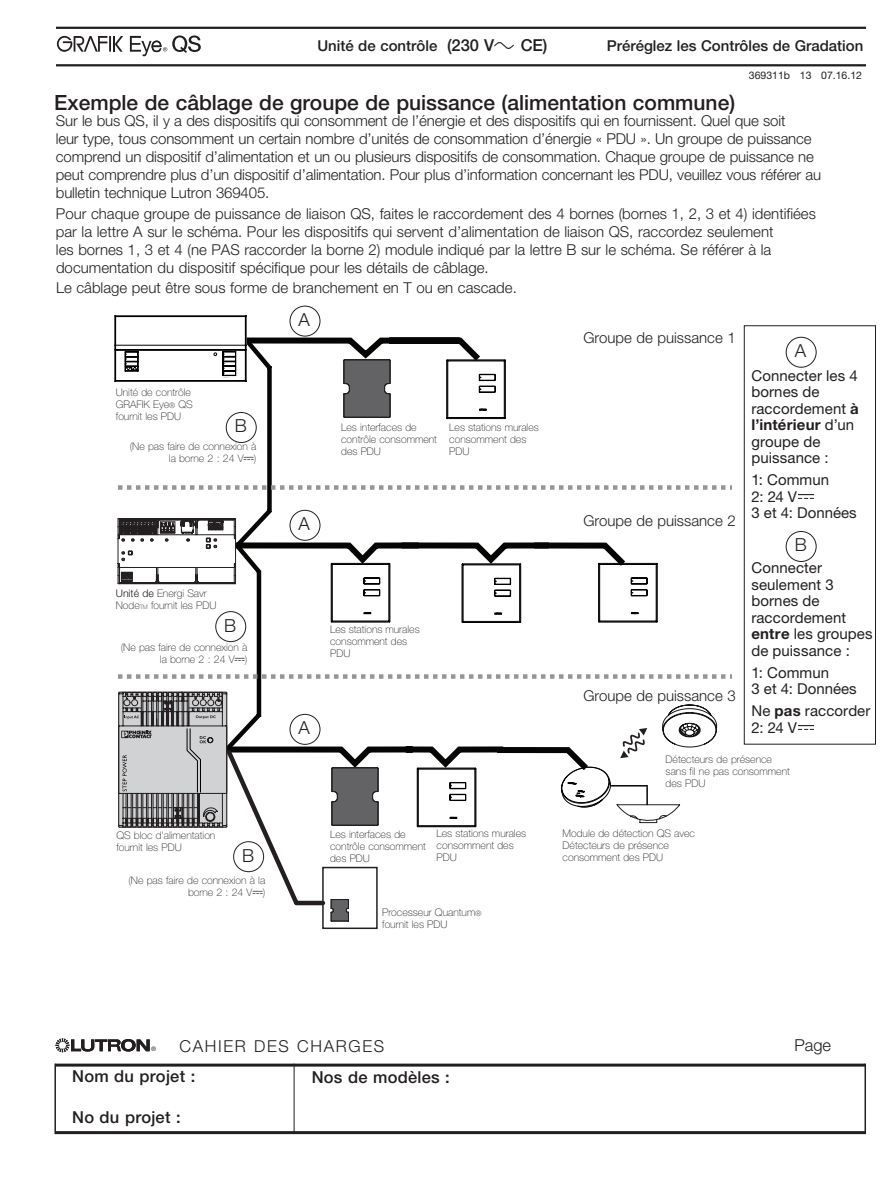
<style>
.page{position:relative;width:893px;height:1188px;background:#fff}
.page>*{position:absolute;margin:0;border:0;box-sizing:border-box;transform-origin:0 0}
.t1{font:500 21px "Helvetica Neue LT Std";color:#231f20}
.t2{font:300 18px "Helvetica Neue LT Std";color:#231f20}
.t3{font:500 16.5px "Helvetica Neue LT Std";letter-spacing:.015em;color:#231f20}
.t4{font:300 16.5px "Helvetica Neue LT Std";letter-spacing:.1em;color:#231f20}
.t5{font:300 15px/18px "Helvetica Neue LT Std";color:#231f20}
.t6{font:15px/16.5px "Helvetica Neue LT Std";letter-spacing:.005em;color:#231f20}
.t7{font:500 15px "Helvetica Neue LT Std";color:#231f20}
.t8{font:100 10.5px/12px "Helvetica Neue LT Std";color:#231f20}
.t9{font:10.5px "Helvetica Neue LT Std";color:#231f20}
.t10{font:6.15px "Helvetica Neue LT Std";color:#231f20}
.t11{font:700 1.5px "Helvetica Neue LT Std";color:#bcbdc0}
.s1{font-size:16.5px}
.s2{font-size:7.5px}
.s3{font-family:"acdc";font-weight:400}
.s4{font-weight:300}
.s5{font-size:6px}
.s6{font-weight:700}
</style>
<div class="page">
<hr style="left:56px;top:27px;width:810px;height:2px;background:#231f20">
<hr style="left:56px;top:64px;width:810px;height:2px;background:#231f20">
<hr style="left:55px;top:1064px;width:810px;height:3px;background:#231f20">
<hr style="left:55px;top:1131px;width:810px;height:3px;background:#231f20">
<hr style="left:294px;top:1064px;width:1px;height:69px;background:#231f20">
<hr style="left:864px;top:1064px;width:2px;height:70px;background:#231f20">
<hr style="left:54px;top:1064px;width:2px;height:70px;background:#231f20">
<svg style="left:56px;top:1038px;width:94px;height:14px"></svg>
<svg style="left:57px;top:36px;width:66px;height:16px"></svg>
<svg style="left:130px;top:35px;width:71px;height:21px"></svg>
<img style="left:494px;top:42px;width:19px;height:6px">
<div style="left:322px;top:867px;width:56px;height:62px;border:2px solid #231f20"></div>
<svg style="left:115px;top:316px;width:616px;height:605px"></svg>
<div style="left:290px;top:306px;width:30px;height:30px;border:1px solid #231f20;border-radius:50%"></div>
<div style="left:290px;top:510px;width:30px;height:30px;border:1px solid #231f20;border-radius:50%"></div>
<div style="left:290px;top:714px;width:30px;height:31px;border:1px solid #231f20;border-radius:50%"></div>
<div style="left:216px;top:611px;width:30px;height:31px;border:1px solid #231f20;border-radius:50%"></div>
<div style="left:226px;top:412px;width:30px;height:31px;border:1px solid #231f20;border-radius:50%"></div>
<div style="left:233px;top:842px;width:31px;height:30px;border:1px solid #231f20;border-radius:50%"></div>
<svg style="left:798px;top:494px;width:16px;height:1px"></svg>
<img style="left:798px;top:495px;width:16px;height:4px">
<svg style="left:798px;top:725px;width:16px;height:1px"></svg>
<img style="left:798px;top:726px;width:16px;height:4px">
<div style="left:744px;top:325px;width:132px;height:420px;border:1px solid #231f20"></div>
<div style="left:786px;top:531px;width:30px;height:31px;border:1px solid #231f20;border-radius:50%"></div>
<div style="left:786px;top:337px;width:30px;height:30px;border:1px solid #231f20;border-radius:50%"></div>
<p class="t7" style="left:317px;top:37px;width:178px">Unité de contrôle <span class="s1">(230 V</span></p>
<p class="t3" style="left:521px;top:36px;width:28px">CE)</p>
<h1 class="t1" style="left:54px;top:90px;width:682px">Exemple de câblage de groupe de puissance (alimentation commune)</h1>
<p class="t7" style="left:607px;top:37px;width:258px">Préréglez les Contrôles de Gradation</p>
<p class="t9" style="left:749px;top:69px;width:115px">369311b 13 07.16.12</p>
<p class="t5" style="left:56px;top:111px;width:767px">Sur le bus QS, il y a des dispositifs qui consomment de l’énergie et des dispositifs qui en fournissent. Quel que soit<br>leur type, tous consomment un certain nombre d’unités de consommation d’énergie « PDU ». Un groupe de puissance comprend un dispositif d’alimentation et un ou plusieurs dispositifs de consommation. Chaque groupe de puissance ne peut comprendre plus d’un dispositif d’alimentation. Pour plus d’information concernant les PDU, veuillez vous référer au bulletin technique Lutron 369405.</p>
<p class="t5" style="left:56px;top:204px;width:762px">Pour chaque groupe de puissance de liaison QS, faites le raccordement des 4 bornes (bornes 1, 2, 3 et 4) identifiées par la lettre A sur le schéma. Pour les dispositifs qui servent d’alimentation de liaison QS, raccordez seulement<br>les bornes 1, 3 et 4 (ne PAS raccorder la borne 2) module indiqué par la lettre B sur le schéma. Se référer à la documentation du dispositif spécifique pour les détails de câblage.</p>
<p class="t5" style="left:56px;top:279px;width:462px">Le câblage peut être sous forme de branchement en T ou en cascade.</p>
<p class="t5" style="left:583px;top:328px;width:154px">Groupe de puissance 1</p>
<p class="t2" style="left:299px;top:309px;width:13px">A</p>
<p class="t2" style="left:795px;top:340px;width:13px">A</p>
<p class="t11" style="left:223px;top:377px;width:8px">LUTRON</p>
<p class="t8" style="left:116px;top:386px;width:79px">Unité de contrôle<br>GRAFIK Eye<span class="s2">®</span> QS fournit les PDU</p>
<p class="t2" style="left:235px;top:415px;width:14px">B</p>
<p class="t8" style="left:130px;top:440px;width:128px;text-align:right">(Ne pas faire de connexion à la borne 2 : 24 V<span class="s3">-</span>)</p>
<p class="t8" style="left:116px;top:587px;width:102px"><span class="s4">Unité de</span> Energi Savr<br>Node<span class="s5">TM</span> fournit les PDU</p>
<p class="t2" style="left:224px;top:614px;width:14px">B</p>
<p class="t8" style="left:121px;top:641px;width:128px;text-align:right">(Ne pas faire de connexion à la borne 2 : 24 V<span class="s3">-</span>)</p>
<p class="t2" style="left:299px;top:513px;width:13px">A</p>
<p class="t8" style="left:341px;top:421px;width:97px">Les interfaces de contrôle consomment des PDU</p>
<p class="t8" style="left:449px;top:421px;width:91px">Les stations murales consomment des<br>PDU</p>
<p class="t8" style="left:330px;top:623px;width:91px">Les stations murales consomment des<br>PDU</p>
<p class="t2" style="left:299px;top:717px;width:13px">A</p>
<p class="t5" style="left:583px;top:511px;width:154px">Groupe de puissance 2</p>
<p class="t5" style="left:583px;top:686px;width:154px">Groupe de puissance 3</p>
<p class="t6" style="left:751px;top:367px;width:109px">Connecter les 4 bornes de raccordement <span class="s6">à l’intérieur</span> d’un groupe de puissance :</p>
<p class="t6" style="left:751px;top:471px;width:107px">1: Commun<br>2: 24 V<br>3 et 4: Données</p>
<p class="t2" style="left:795px;top:534px;width:14px">B</p>
<p class="t6" style="left:751px;top:559px;width:123px">Connecter seulement 3 bornes de raccordement <span class="s6">entre</span> les groupes de puissance :</p>
<p class="t6" style="left:751px;top:664px;width:107px">1: Commun<br>3 et 4: Données</p>
<p class="t6" style="left:751px;top:702px;width:121px">Ne <span class="s6">pas</span> raccorder<br>2: 24 V</p>
<p class="t8" style="left:666px;top:753px;width:126px">Détecteurs de présence sans fil ne pas consomment des PDU</p>
<p class="t8" style="left:563px;top:827px;width:134px">Module de détection QS avec<br>Détecteurs de présence</p>
<p class="t8" style="left:437px;top:827px;width:91px">Les stations murales consomment des<br>PDU</p>
<p class="t8" style="left:330px;top:828px;width:97px">Les interfaces de contrôle consomment des PDU</p>
<p class="t8" style="left:116px;top:829px;width:101px">QS bloc d’alimentation fournit les PDU</p>
<p class="t2" style="left:242px;top:844px;width:14px">B</p>
<p class="t8" style="left:563px;top:851px;width:102px">consomment des PDU</p>
<p class="t8" style="left:128px;top:875px;width:138px;text-align:right">(Ne pas faire de connexion à la borne 2 : 24 V<span class="s3">-</span>)</p>
<p class="t8" style="left:382px;top:906px;width:101px">Processeur Quantum<span class="s2">® </span>fournit les PDU</p>
<p class="t4" style="left:180px;top:1036px;width:206px">Cahier des charges</p>
<p class="t4" style="left:794px;top:1035px;width:38px">Page</p>
<p class="t10" style="left:151px;top:1045px;width:6px">®</p>
<p class="t3" style="left:72px;top:1066px;width:125px">Nom du projet :</p>
<p class="t3" style="left:72px;top:1108px;width:110px">No du projet :</p>
<p class="t3" style="left:312px;top:1067px;width:140px">Nos de modèles :</p>
</div>
